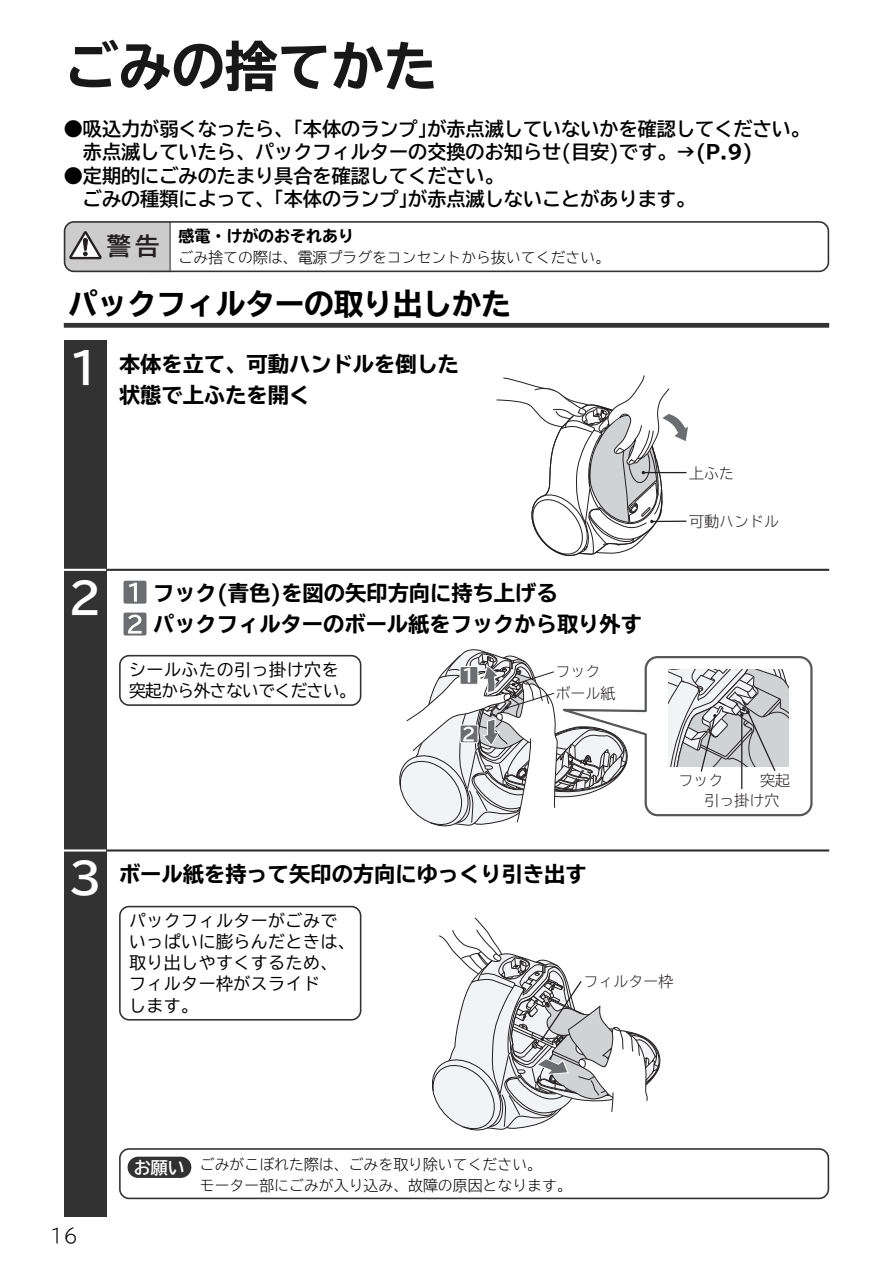
<style>
.page{position:relative;width:893px;height:1263px;background:#fff}
.page>*{position:absolute;margin:0;border:0;box-sizing:border-box;transform-origin:0 0}
.t1{font:700 expanded 53.1px "TBUD Go Std";color:#181818}
.t2{font:700 42.45px "TBUD Go Std";color:#fff}
.t3{font:700 expanded 29.7px "TBUD Go Std";letter-spacing:-.01em;color:#000}
.t4{font:24.3px "TBUD Go Std Bold 90 pv RKSJ H";color:#231f20}
.t5{font:700 expanded 21.3px/30.9px "TBUD Go Std";color:#000}
.t6{font:700 19.2px/23.4px "TBUD Go Std";color:#000}
.t7{font:300 19.2px "TBUD Go Std Super";color:#000}
.t8{font:17.85px "TBUD Go Std Bold 90 pv RKSJ H";color:#fff}
.t9{font:16.95px/21.3px "TBUD Go Std";letter-spacing:.025em;color:#000}
.t10{font:16.95px/21.3px "TBUD Go Std";letter-spacing:-.03em;color:#000}
.t11{font:700 16.95px "TBUD Go Std";color:#fff}
.t12{font:700 expanded 15.9px "TBUD Go Std";color:#000}
.t13{font:15px/21.8px "TBUD Go Std Super Light 90 pv RKSJ H";color:#231f20}
.t14{font:300 14.85px/21.3px "TBUD Go Std Super";color:#000}
.s1{font-stretch:expanded}
.s2{font-stretch:normal;font-size:42.45px;color:#fff}
</style>
<div class="page">
<svg style="left:496px;top:375px;width:192px;height:181px"></svg>
<svg style="left:399px;top:649px;width:414px;height:177px"></svg>
<svg style="left:432px;top:917px;width:229px;height:213px"></svg>
<svg style="left:119px;top:1148px;width:710px;height:51px"></svg>
<div style="left:128px;top:1157px;width:63px;height:21px;background:#323232;border-radius:11px"></div>
<div style="left:124px;top:581px;width:22px;height:23px;background:#6c6d70;border-radius:2px"></div>
<svg style="left:129px;top:583px;width:8px;height:19px"></svg>
<div style="left:124px;top:612px;width:22px;height:23px;background:#6c6d70;border-radius:2px"></div>
<svg style="left:128px;top:615px;width:14px;height:18px"></svg>
<svg style="left:64px;top:221px;width:765px;height:51px"></svg>
<hr style="left:170px;top:221px;width:1px;height:51px;background:#323232">
<svg style="left:119px;top:906px;width:242px;height:114px"></svg>
<svg style="left:119px;top:655px;width:242px;height:51px"></svg>
<div style="left:64px;top:323px;width:765px;height:5px;background:#323232"></div>
<div style="left:64px;top:340px;width:42px;height:876px;background:#323232"></div>
<hr style="left:64px;top:569px;width:42px;height:2px;background:#fff">
<hr style="left:64px;top:849px;width:42px;height:2px;background:#fff">
<hr style="left:106px;top:569px;width:723px;height:2px;background:#323232">
<hr style="left:106px;top:849px;width:723px;height:2px;background:#323232">
<h1 class="t1" style="left:65px;top:37px;width:374px">ごみの捨てかた</h1>
<p class="t6" style="left:83px;top:117px;width:729px;text-indent:-19px">●吸込力が弱くなったら、｢本体のランプ｣が赤点滅していないかを確認してください。赤点滅していたら、パックフィルターの交換のお知らせ(目安)です。<span class="s1">→(P.9)</span></p>
<p class="t6" style="left:83px;top:164px;width:614px;text-indent:-19px">●定期的にごみのたまり具合を確認してください。<br>ごみの種類によって、｢本体のランプ｣が赤点滅しないことがあります。</p>
<p class="t4" style="left:107px;top:226px;width:54px">警告</p>
<p class="t12" style="left:179px;top:227px;width:177px">感電・けがのおそれあり</p>
<p class="t14" style="left:179px;top:247px;width:433px">ごみ捨ての際は、電源プラグをコンセントから抜いてください。</p>
<h3 class="t3" style="left:68px;top:288px;width:445px">パックフィルターの取り出しかた</h3>
<h2 class="t2" style="left:68px;top:333px;width:35px">1</h2>
<p class="t5" style="left:119px;top:349px;width:342px">本体を立て、可動ハンドルを倒した状態で上ふたを開く</p>
<h2 class="t2" style="left:68px;top:563px;width:35px">2</h2>
<p class="t5" style="left:153px;top:578px;width:490px">フック(青色)を図の矢印方向に持ち上げる<br>パックフィルターのボール紙をフックから取り外す</p>
<p class="t10" style="left:129px;top:658px;width:228px">シールふたの引っ掛け穴を突起から外さないでください。</p>
<p class="t8" style="left:462px;top:661px;width:15px">1</p>
<p class="t8" style="left:462px;top:719px;width:15px">2</p>
<p class="t13" style="left:556px;top:660px;width:61px">フックボール紙</p>
<p class="t5" style="left:68px;top:859px;width:520px"><span class="s2">3</span> ボール紙を持って矢印の方向にゆっくり引き出す</p>
<p class="t13" style="left:689px;top:462px;width:46px">上ふた</p>
<p class="t13" style="left:689px;top:510px;width:91px">可動ハンドル</p>
<p class="t13" style="left:760px;top:768px;width:31px">突起</p>
<p class="t13" style="left:704px;top:769px;width:76px;line-height:20px;text-indent:-26px">フック<br>引っ掛け穴</p>
<p class="t9" style="left:129px;top:909px;width:227px">パックフィルターがごみでいっぱいに膨らんだときは、取り出しやすくするため、フィルター枠がスライド<br>します。</p>
<p class="t13" style="left:584px;top:970px;width:91px">フィルター枠</p>
<p class="t7" style="left:50px;top:1219px;width:30px">16</p>
<p class="t11" style="left:134px;top:1153px;width:53px">お願い</p>
<p class="t14" style="left:200px;top:1153px;width:374px">ごみがこぼれた際は、ごみを取り除いてください。<br>モーター部にごみが入り込み、故障の原因となります。</p>
</div>
